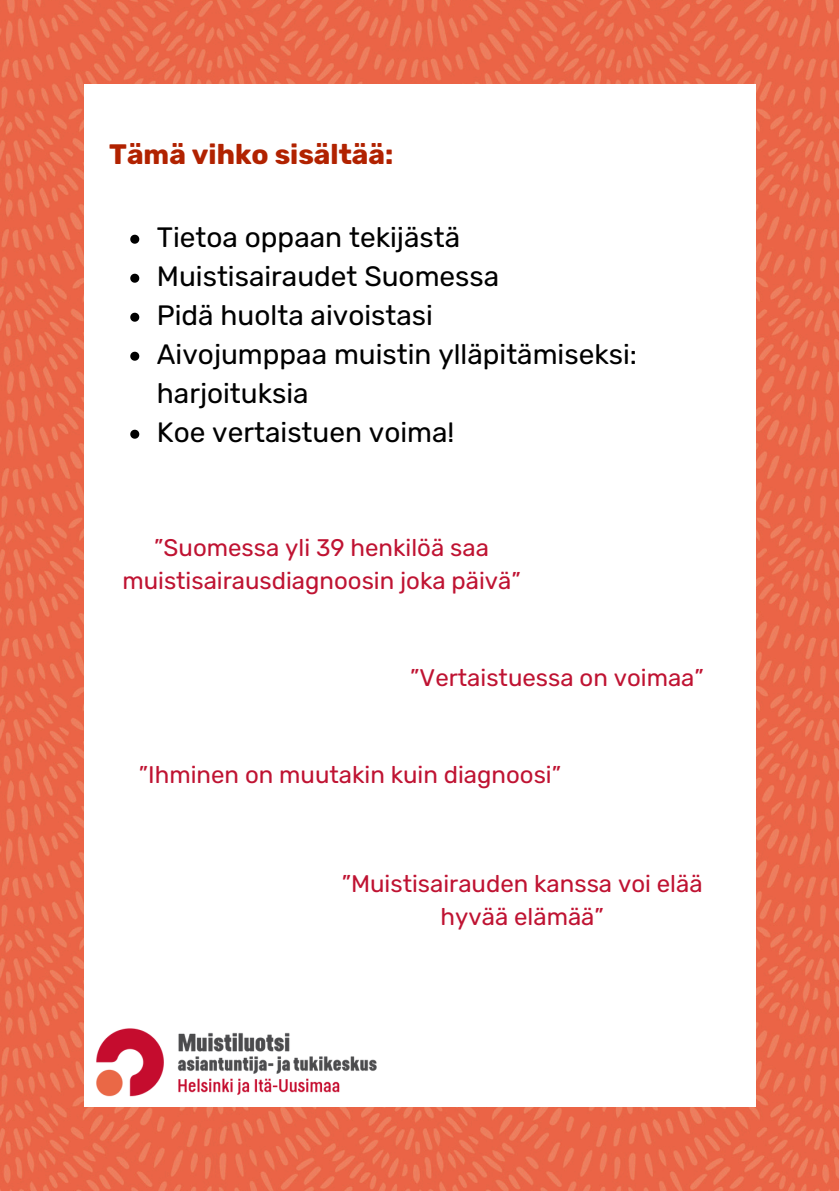
<style>
.page{position:relative;width:839px;height:1191px;background:#fff}
.page>*{position:absolute;margin:0;border:0;box-sizing:border-box;transform-origin:0 0}
.t1{font:28px/39px "Rubik";color:#000}
.t2{font:700 28px "Rubik";color:#b12200}
.t3{font:24px/33px "Rubik";color:#bf1332;text-align:center}
</style>
<div class="page">
<img style="left:0;top:0;width:838px;height:1191px">
<div style="left:84px;top:84px;width:671px;height:1023px;background:#fff"></div>
<img style="left:96px;top:1028px;width:281px;height:69px">
<svg style="left:130px;top:235px;width:9px;height:9px"></svg>
<svg style="left:130px;top:274px;width:9px;height:9px"></svg>
<svg style="left:130px;top:313px;width:9px;height:9px"></svg>
<svg style="left:130px;top:352px;width:9px;height:9px"></svg>
<svg style="left:130px;top:430px;width:9px;height:9px"></svg>
<h1 class="t2" style="left:109px;top:138px;width:286px">Tämä vihko sisältää:</h1>
<p class="t1" style="left:157px;top:218px;width:305px">Tietoa oppaan tekijästä</p>
<p class="t1" style="left:157px;top:257px;width:344px">Muistisairaudet Suomessa</p>
<p class="t1" style="left:157px;top:296px;width:277px">Pidä huolta aivoistasi</p>
<p class="t1" style="left:157px;top:335px;width:481px">Aivojumppaa muistin ylläpitämiseksi: harjoituksia</p>
<p class="t1" style="left:157px;top:413px;width:299px">Koe vertaistuen voima!</p>
<p class="t3" style="left:122px;top:531px;width:400px">”Suomessa yli 39 henkilöä saa muistisairausdiagnoosin joka päivä”</p>
<p class="t3" style="left:410px;top:661px;width:295px">”Vertaistuessa on voimaa”</p>
<p class="t3" style="left:139px;top:758px;width:423px">”Ihminen on muutakin kuin diagnoosi”</p>
<p class="t3" style="left:342px;top:868px;width:362px">”Muistisairauden kanssa voi elää hyvää elämää”</p>
</div>
